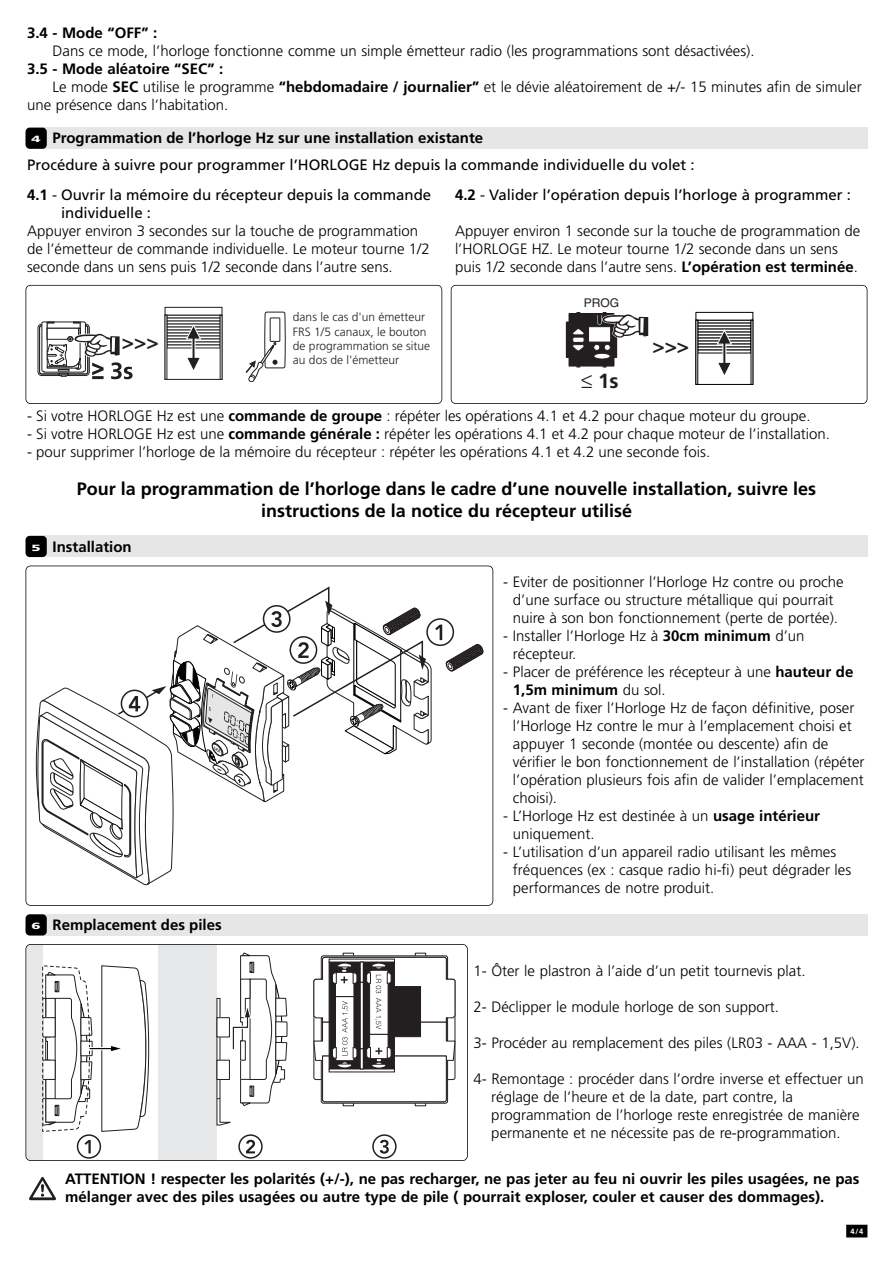
<style>
.page{position:relative;width:893px;height:1263px;background:#fff}
.page>*{position:absolute;margin:0;border:0;box-sizing:border-box;transform-origin:0 0}
.t1{font:700 20.55px "Frutiger";color:#231f20}
.t2{font:700 18px/21.6px "Frutiger";color:#000;text-align:center}
.t3{font:300 15px/18px "Frutiger";color:#000}
.t4{font:700 15px/18px "Frutiger";color:#000}
.t5{font:15px/29.7px "Frutiger";color:#000}
.t6{font:300 12px/14.2px "Frutiger";color:#231f20}
.t7{font:12px "Helvetica CE";color:#231f20}
.t8{font:700 7.5px "Frutiger";color:#fff}
.s1{font-weight:700}
.s2{font-weight:900;font-size:9px;color:#fff}
</style>
<div class="page">
<svg style="left:29px;top:1177px;width:27px;height:23px"></svg>
<div style="left:848px;top:1226px;width:18px;height:10px;background:#000"></div>
<div style="left:846px;top:1225px;width:21px;height:12px;border:2px solid #000"></div>
<svg style="left:36px;top:586px;width:448px;height:300px"></svg>
<div style="left:26px;top:566px;width:467px;height:340px;border:2px solid #000;border-radius:5px"></div>
<div style="left:415px;top:953px;width:11px;height:6px;border:1px solid #231f20"></div>
<div style="left:415px;top:1100px;width:11px;height:6px;border:1px solid #231f20"></div>
<svg style="left:313px;top:955px;width:143px;height:149px"></svg>
<div style="left:26px;top:945px;width:17px;height:215px;background:#e6e7e9"></div>
<div style="left:158px;top:945px;width:59px;height:215px;background:#e6e7e9"></div>
<svg style="left:42px;top:965px;width:107px;height:167px"></svg>
<svg style="left:216px;top:952px;width:72px;height:174px"></svg>
<div style="left:77px;top:1134px;width:24px;height:25px;border:2px solid #231f20;border-radius:50%"></div>
<svg style="left:85px;top:1140px;width:6px;height:13px"></svg>
<svg style="left:239px;top:1135px;width:23px;height:23px"></svg>
<div style="left:238px;top:1134px;width:25px;height:25px;border:2px solid #231f20;border-radius:50%"></div>
<svg style="left:246px;top:1140px;width:9px;height:13px"></svg>
<svg style="left:373px;top:1135px;width:23px;height:23px"></svg>
<div style="left:372px;top:1134px;width:25px;height:25px;border:2px solid #231f20;border-radius:50%"></div>
<svg style="left:380px;top:1140px;width:9px;height:13px"></svg>
<div style="left:26px;top:944px;width:442px;height:217px;border:2px solid #000;border-radius:5px"></div>
<svg style="left:38px;top:321px;width:95px;height:58px"></svg>
<hr style="left:112px;top:337px;width:3px;height:15px;background:#fff">
<svg style="left:245px;top:312px;width:41px;height:70px"></svg>
<div style="left:165px;top:315px;width:57px;height:65px;border:1px solid #231f20"></div>
<div style="left:167px;top:315px;width:54px;height:3px;border:1px solid #231f20"></div>
<div style="left:167px;top:333px;width:54px;height:3px;border:1px solid #231f20"></div>
<div style="left:167px;top:336px;width:54px;height:3px;border:1px solid #231f20"></div>
<div style="left:167px;top:339px;width:54px;height:3px;border:1px solid #231f20"></div>
<div style="left:167px;top:342px;width:54px;height:3px;border:1px solid #231f20"></div>
<div style="left:165px;top:307px;width:57px;height:8px;border:1px solid #231f20"></div>
<svg style="left:185px;top:324px;width:17px;height:46px"></svg>
<div style="left:26px;top:285px;width:416px;height:119px;border:2px solid #000;border-radius:5px"></div>
<div style="left:695px;top:320px;width:58px;height:65px;border:1px solid #000"></div>
<div style="left:697px;top:320px;width:54px;height:3px;border:1px solid #000"></div>
<div style="left:695px;top:312px;width:58px;height:8px;border:1px solid #000"></div>
<div style="left:695px;top:320px;width:3px;height:65px;border:1px solid #000"></div>
<svg style="left:716px;top:329px;width:16px;height:46px"></svg>
<svg style="left:566px;top:312px;width:83px;height:55px"></svg>
<div style="left:451px;top:285px;width:416px;height:119px;border:2px solid #000;border-radius:5px"></div>
<div style="left:43px;top:128px;width:824px;height:21px;background:#e6e6e6"></div>
<div style="left:26px;top:128px;width:21px;height:21px;background:#000;border-radius:4px"></div>
<div style="left:43px;top:536px;width:824px;height:21px;background:#e6e6e6"></div>
<div style="left:26px;top:536px;width:21px;height:21px;background:#000;border-radius:4px"></div>
<div style="left:43px;top:914px;width:824px;height:21px;background:#e6e6e6"></div>
<div style="left:26px;top:914px;width:21px;height:21px;background:#000;border-radius:4px"></div>
<p class="t4" style="left:27px;top:25px;width:132px">3.4 - Mode “OFF” :</p>
<p class="t3" style="left:53px;top:43px;width:703px">Dans ce mode, l’horloge fonctionne comme un simple émetteur radio (les programmations sont désactivées).</p>
<p class="t4" style="left:27px;top:61px;width:198px">3.5 - Mode aléatoire “SEC” :</p>
<p class="t3" style="left:53px;top:79px;width:811px">Le mode <span class="s1">SEC</span> utilise le programme <span class="s1">“hebdomadaire / journalier”</span> et le dévie aléatoirement de +/- 15 minutes afin de simuler</p>
<p class="t3" style="left:27px;top:97px;width:203px">une présence dans l’habitation.</p>
<p class="t4" style="left:32px;top:130px;width:453px"><span class="s2">4</span> Programmation de l’horloge Hz sur une installation existante</p>
<p class="t5" style="left:27px;top:151px;width:669px">Procédure à suivre pour programmer l’HORLOGE Hz depuis la commande individuelle du volet :<br><span class="s1">4.1</span> - Ouvrir la mémoire du récepteur depuis la commande</p>
<p class="t5" style="left:61px;top:199px;width:91px">individuelle :</p>
<p class="t3" style="left:27px;top:223px;width:404px">Appuyer environ 3 secondes sur la touche de programmation de l’émetteur de commande individuelle. Le moteur tourne 1/2 seconde dans un sens puis 1/2 seconde dans l’autre sens.</p>
<p class="t5" style="left:455px;top:181px;width:398px"><span class="s1">4.2</span> - Valider l’opération depuis l’horloge à programmer :</p>
<p class="t3" style="left:455px;top:223px;width:407px">Appuyer environ 1 seconde sur la touche de programmation de l’HORLOGE HZ. Le moteur tourne 1/2 seconde dans un sens puis 1/2 seconde dans l’autre sens. <span class="s1">L’opération est terminée</span>.</p>
<h1 class="t1" style="left:122px;top:334px;width:38px">&gt;&gt;&gt;</h1>
<p class="t6" style="left:293px;top:311px;width:139px">dans le cas d'un émetteur<br>FRS 1/5 canaux, le bouton de programmation se situe au dos de l'émetteur</p>
<p class="t7" style="left:584px;top:295px;width:37px">PROG</p>
<h1 class="t1" style="left:581px;top:373px;width:39px">≤ 1s</h1>
<h1 class="t1" style="left:652px;top:338px;width:38px">&gt;&gt;&gt;</h1>
<p class="t3" style="left:27px;top:408px;width:785px">- Si votre HORLOGE Hz est une <span class="s1">commande de groupe</span> : répéter les opérations 4.1 et 4.2 pour chaque moteur du groupe.</p>
<p class="t3" style="left:27px;top:426px;width:805px">- Si votre HORLOGE Hz est une <span class="s1">commande générale :</span> répéter les opérations 4.1 et 4.2 pour chaque moteur de l’installation.</p>
<p class="t3" style="left:27px;top:444px;width:685px">- pour supprimer l’horloge de la mémoire du récepteur : répéter les opérations 4.1 et 4.2 une seconde fois.</p>
<p class="t2" style="left:77px;top:480px;width:741px">Pour la programmation de l’horloge dans le cadre d’une nouvelle installation, suivre les instructions de la notice du récepteur utilisé</p>
<p class="t4" style="left:32px;top:538px;width:102px"><span class="s2">5</span> Installation</p>
<p class="t4" style="left:32px;top:917px;width:192px"><span class="s2">6</span> Remplacement des piles</p>
<p class="t3" style="left:503px;top:574px;width:342px;text-align:center">- Eviter de positionner l’Horloge Hz contre ou proche d’une surface ou structure métallique qui pourrait nuire à son bon fonctionnement (perte de portée).</p>
<p class="t3" style="left:513px;top:628px;width:293px;text-indent:-10px">- Installer l’Horloge Hz à <span class="s1">30cm minimum</span> d’un récepteur.</p>
<p class="t3" style="left:513px;top:664px;width:342px;text-indent:-10px">- Placer de préférence les récepteur à une <span class="s1">hauteur de<br>1,5m minimum</span> du sol.</p>
<p class="t3" style="left:513px;top:700px;width:353px;text-indent:-10px">- Avant de fixer l’Horloge Hz de façon définitive, poser l’Horloge Hz contre le mur à l’emplacement choisi et appuyer 1 seconde (montée ou descente) afin de vérifier le bon fonctionnement de l’installation (répéter l’opération plusieurs fois afin de valider l’emplacement choisi).</p>
<p class="t3" style="left:513px;top:808px;width:309px;text-indent:-10px">- L’Horloge Hz est destinée à un <span class="s1">usage intérieur </span>uniquement.</p>
<p class="t3" style="left:513px;top:844px;width:340px;text-indent:-10px">- L’utilisation d’un appareil radio utilisant les mêmes fréquences (ex : casque radio hi-fi) peut dégrader les performances de notre produit.</p>
<p class="t3" style="left:473px;top:962px;width:334px">1- Ôter le plastron à l’aide d’un petit tournevis plat.</p>
<p class="t3" style="left:473px;top:998px;width:307px">2- Déclipper le module horloge de son support.</p>
<p class="t3" style="left:473px;top:1034px;width:388px">3- Procéder au remplacement des piles (LR03 - AAA - 1,5V).</p>
<p class="t3" style="left:491px;top:1070px;width:374px;text-indent:-18px">4- Remontage : procéder dans l’ordre inverse et effectuer un réglage de l’heure et de la date, part contre, la programmation de l’horloge reste enregistrée de manière permanente et ne nécessite pas de re-programmation.</p>
<p class="t4" style="left:65px;top:1170px;width:796px">ATTENTION ! respecter les polarités (+/-), ne pas recharger, ne pas jeter au feu ni ouvrir les piles usagées, ne pas mélanger avec des piles usagées ou autre type de pile ( pourrait exploser, couler et causer des dommages).</p>
<p class="t8" style="left:850px;top:1228px;width:14px">4/4</p>
</div>
